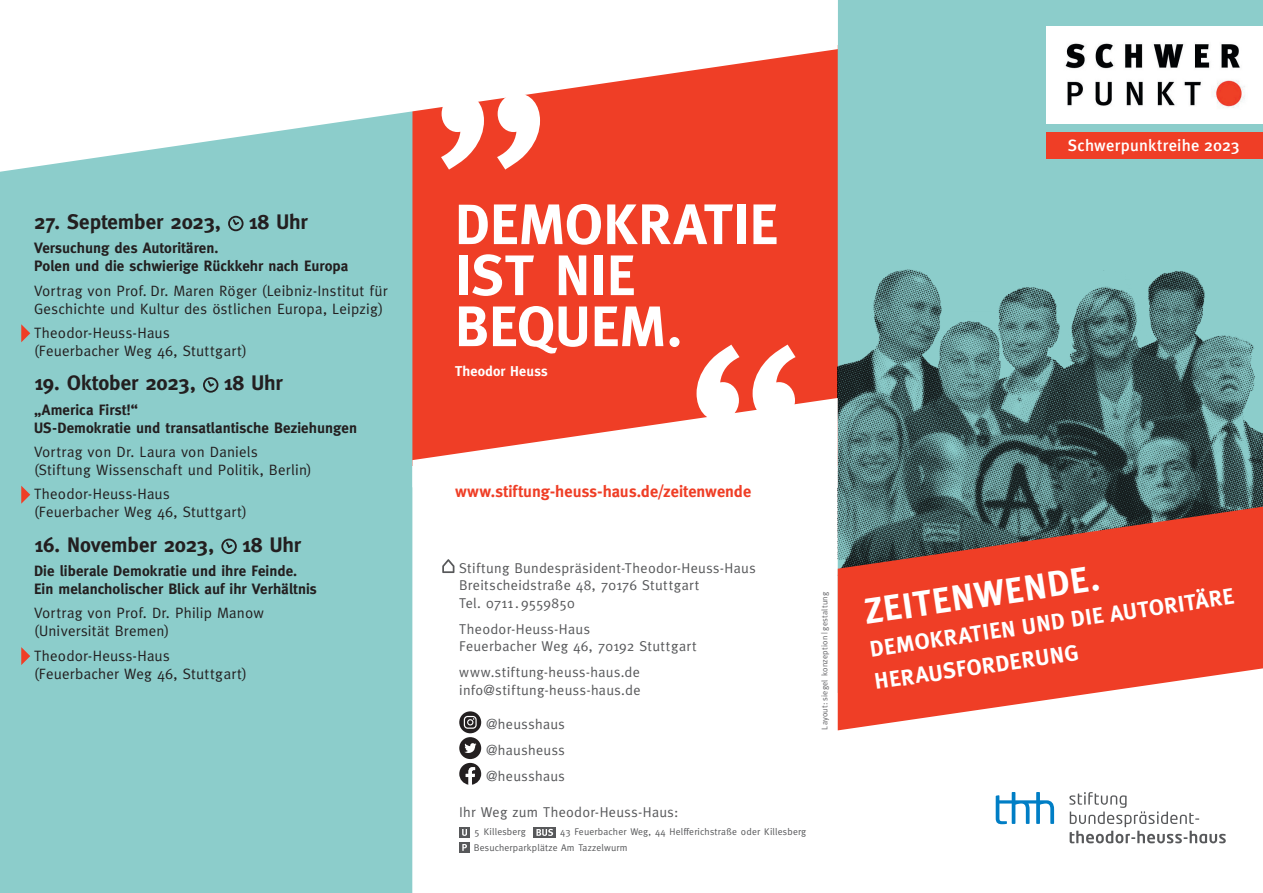
<style>
.page{position:relative;width:1263px;height:893px;background:#fff}
.page>*{position:absolute;margin:0;border:0;box-sizing:border-box;transform-origin:0 0}
.t1{font:700 57px/51px "Meta";letter-spacing:.01em;color:#fff}
.t2{font:36px "Meta Plus Bold Caps";color:#fff}
.t3{font:22.5px/33.5px "Meta Plus Bold Caps";color:#fff}
.t4{font:700 21px "Meta";letter-spacing:-.005em;color:#231f20}
.t5{font:700 16.5px "Meta";color:#ef3e26}
.t6{font:500 16.5px "Meta Plus";letter-spacing:.01em;color:#fff}
.t7{font:15px/18px "Meta";letter-spacing:.015em;color:#231f20}
.t8{font:700 15px/18px "Meta";letter-spacing:.005em;color:#231f20}
.t9{font:14.25px/17.2px "Meta";letter-spacing:.025em;color:#57585a}
.t10{font:700 14.25px "Meta";letter-spacing:.01em;color:#fff}
.t11{font:9.75px/16.5px "Meta";letter-spacing:.02em;color:#57585a}
.t12{font:8.25px "Meta Plus Normal";letter-spacing:.02em;color:#636366}
</style>
<div class="page">
<div style="left:401px;top:45px;width:446px;height:420px;background:#ef3e26"></div>
<svg style="left:442px;top:559px;width:12px;height:14px"></svg>
<svg style="left:459px;top:711px;width:22px;height:22px"></svg>
<svg style="left:464px;top:716px;width:13px;height:13px"></svg>
<div style="left:459px;top:737px;width:22px;height:22px;background:#231f20;border-radius:50%"></div>
<svg style="left:464px;top:743px;width:12px;height:10px"></svg>
<svg style="left:459px;top:763px;width:22px;height:22px"></svg>
<div style="left:838px;top:0;width:425px;height:194px;background:#8ccdcb"></div>
<img style="left:838px;top:194px;width:425px;height:313px">
<svg style="left:1069px;top:792px;width:157px;height:51px"></svg>
<svg style="left:996px;top:792px;width:58px;height:32px"></svg>
<img style="left:1046px;top:27px;width:217px;height:96px">
<div style="left:1046px;top:132px;width:217px;height:27px;background:#ef3e26"></div>
<div style="left:459px;top:827px;width:11px;height:11px;background:#57585a"></div>
<svg style="left:462px;top:829px;width:5px;height:7px"></svg>
<div style="left:533px;top:827px;width:23px;height:11px;background:#57585a"></div>
<svg style="left:536px;top:829px;width:17px;height:7px"></svg>
<div style="left:459px;top:842px;width:11px;height:11px;background:#57585a"></div>
<svg style="left:462px;top:844px;width:5px;height:7px"></svg>
<div style="left:0;top:172px;width:412px;height:721px;background:#8ccdcb"></div>
<div style="left:228px;top:216px;width:16px;height:15px;border:2px solid #231f20;border-radius:50%"></div>
<svg style="left:231px;top:218px;width:10px;height:9px"></svg>
<svg style="left:21px;top:324px;width:9px;height:18px"></svg>
<div style="left:203px;top:377px;width:15px;height:16px;border:2px solid #231f20;border-radius:50%"></div>
<svg style="left:206px;top:379px;width:10px;height:9px"></svg>
<svg style="left:21px;top:486px;width:9px;height:18px"></svg>
<div style="left:221px;top:539px;width:16px;height:15px;border:2px solid #231f20;border-radius:50%"></div>
<svg style="left:224px;top:541px;width:10px;height:9px"></svg>
<svg style="left:21px;top:647px;width:9px;height:18px"></svg>
<svg style="left:838px;top:507px;width:425px;height:223px;background:#d95d4b"></svg>
<svg style="left:0;top:45px;width:838px;height:127px;fill:#fff"></svg>
<svg style="left:412px;top:345px;width:426px;height:142px"></svg>
<h3 class="t4" style="left:34px;top:209px;width:188px">27. September 2023,</h3>
<h3 class="t4" style="left:248px;top:209px;width:61px">18 Uhr</h3>
<p class="t8" style="left:34px;top:239px;width:316px">Versuchung des Autoritären.<br>Polen und die schwierige Rückkehr nach Europa</p>
<p class="t7" style="left:34px;top:281px;width:355px">Vortrag von Prof. Dr. Maren Röger (Leibniz-Institut für<br>Geschichte und Kultur des östlichen Europa, Leipzig)</p>
<p class="t7" style="left:34px;top:324px;width:214px">Theodor-Heuss-Haus (Feuerbacher Weg 46, Stuttgart)</p>
<h3 class="t4" style="left:34px;top:371px;width:163px">19. Oktober 2023,</h3>
<h3 class="t4" style="left:223px;top:371px;width:61px">18 Uhr</h3>
<p class="t8" style="left:34px;top:400px;width:325px">„America First!“<br>US-Demokratie und transatlantische Beziehungen</p>
<p class="t7" style="left:34px;top:443px;width:279px">Vortrag von Dr. Laura von Daniels (Stiftung Wissenschaft und Politik, Berlin)</p>
<p class="t7" style="left:34px;top:485px;width:214px">Theodor-Heuss-Haus (Feuerbacher Weg 46, Stuttgart)</p>
<h3 class="t4" style="left:34px;top:532px;width:182px">16. November 2023,</h3>
<h3 class="t4" style="left:242px;top:532px;width:61px">18 Uhr</h3>
<p class="t8" style="left:34px;top:562px;width:284px">Die liberale Demokratie und ihre Feinde.<br>Ein melancholischer Blick auf ihr Verhältnis</p>
<p class="t7" style="left:34px;top:604px;width:231px">Vortrag von Prof. Dr. Philip Manow (Universität Bremen)</p>
<p class="t7" style="left:34px;top:646px;width:214px">Theodor-Heuss-Haus (Feuerbacher Weg 46, Stuttgart)</p>
<h1 class="t1" style="left:455px;top:199px;width:325px">DEMOKRATIE<br>IST NIE<br>BEQUEM.</h1>
<p class="t10" style="left:455px;top:363px;width:94px">Theodor Heuss</p>
<p class="t6" style="left:1068px;top:135px;width:174px">Schwerpunktreihe 2023</p>
<p class="t5" style="left:455px;top:481px;width:298px">www.stiftung-heuss-haus.de/zeitenwende</p>
<p class="t9" style="left:459px;top:559px;width:298px">Stiftung Bundespräsident-Theodor-Heuss-Haus<br>Breitscheidstraße 48, 70176 Stuttgart<br>Tel. 0711 . 9559850</p>
<p class="t9" style="left:459px;top:620px;width:239px">Theodor-Heuss-Haus<br>Feuerbacher Weg 46, 70192 Stuttgart</p>
<p class="t9" style="left:459px;top:664px;width:183px">www.stiftung-heuss-haus.de info@stiftung-heuss-haus.de</p>
<p class="t9" style="left:486px;top:711px;width:80px;line-height:25.8px;text-align:justify">@heusshaus @hausheuss @heusshaus</p>
<p class="t9" style="left:459px;top:803px;width:221px">Ihr Weg zum Theodor-Heuss-Haus:</p>
<p class="t11" style="left:474px;top:823px;width:334px;text-indent:86px">43 Feuerbacher Weg, 44 Helfferichstraße oder Killesberg<br>Besucherparkplätze Am Tazzelwurm</p>
<p class="t11" style="left:475px;top:823px;width:53px">5 Killesberg</p>
<p class="t12" style="left:820px;top:729px;width:139px;rotate:-90deg">Layout: siegel konzeption | gestaltung</p>
<h2 class="t2" style="left:861px;top:590px;width:239px;rotate:-8deg">ZEITENWENDE.</h2>
<h3 class="t3" style="left:867px;top:631px;width:370px;rotate:-8deg">DEMOKRATIEN UND DIE AUTORITÄRE<br>HERAUSFORDERUNG</h3>
</div>
